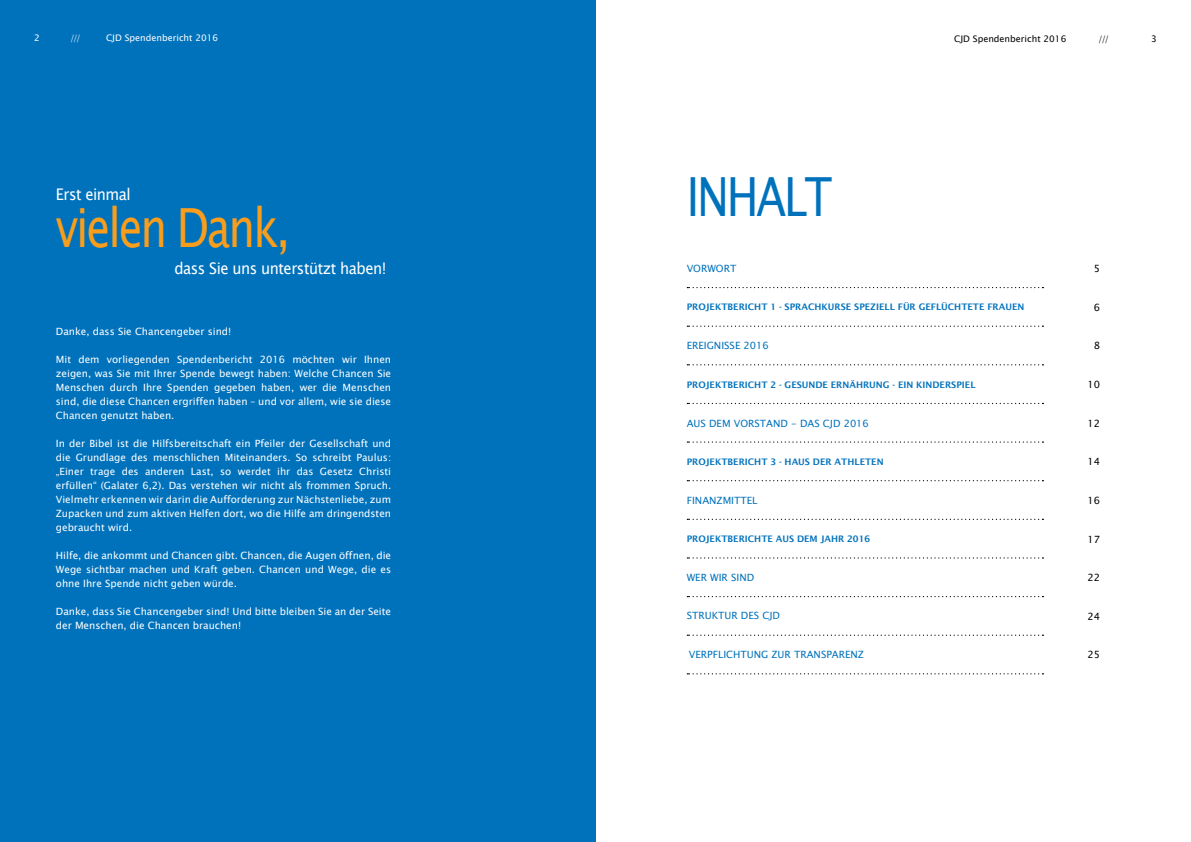
<style>
.page{position:relative;width:1191px;height:842px;background:#fff}
.page>*{position:absolute;margin:0;border:0;box-sizing:border-box;transform-origin:0 0}
.t1{font:54px "Lucida Sans Unicode";letter-spacing:-.05em;color:#f99d1c;scale:.8 1}
.t2{font:54px "Lucida Sans Unicode";letter-spacing:-.05em;color:#0072bc;scale:.8 1}
.t3{font:16px "Lucida Sans Unicode";letter-spacing:-.03em;color:#fff;scale:.92 1}
.t4{font:10px/14px "Lucida Sans Unicode";color:#fff;text-align:justify}
.t5{font:10px "Lucida Sans Unicode";color:#0072bc}
.t6{font:10px "Lucida Sans Unicode";color:#000}
.t7{font:600 9px "Lucida Sans";color:#0072bc}
.t8{font:9px "Lucida Sans Unicode";color:#fff}
.t9{font:9px "Lucida Sans Unicode";color:#000}
</style>
<div class="page">
<div style="left:0;top:0;width:595px;height:842px;background:#0072bc"></div>
<svg style="left:687px;top:287px;width:356px;height:1px"></svg>
<svg style="left:687px;top:326px;width:356px;height:1px"></svg>
<svg style="left:687px;top:364px;width:356px;height:1px"></svg>
<svg style="left:687px;top:403px;width:356px;height:1px"></svg>
<svg style="left:687px;top:441px;width:356px;height:2px"></svg>
<svg style="left:687px;top:480px;width:356px;height:1px"></svg>
<svg style="left:687px;top:519px;width:356px;height:1px"></svg>
<svg style="left:687px;top:557px;width:356px;height:2px"></svg>
<svg style="left:687px;top:596px;width:356px;height:1px"></svg>
<svg style="left:687px;top:635px;width:356px;height:1px"></svg>
<svg style="left:687px;top:673px;width:356px;height:1px"></svg>
<p class="t8" style="left:34px;top:31px;width:7px">2</p>
<p class="t8" style="left:70px;top:31px;width:12px">///</p>
<p class="t8" style="left:106px;top:31px;width:114px">CJD Spendenbericht 2016</p>
<p class="t9" style="left:954px;top:31px;width:114px">CJD Spendenbericht 2016</p>
<p class="t9" style="left:1098px;top:31px;width:12px">///</p>
<p class="t9" style="left:1151px;top:31px;width:7px">3</p>
<h2 class="t3" style="left:56px;top:181px;width:83px">Erst einmal</h2>
<h1 class="t1" style="left:56px;top:186px;width:294px">vielen Dank,</h1>
<h2 class="t3" style="left:174px;top:256px;width:232px">dass Sie uns unterstützt haben!</h2>
<p class="t4" style="left:56px;top:324px;width:177px">Danke, dass Sie Chancengeber sind!</p>
<p class="t4" style="left:56px;top:352px;width:337px">Mit dem vorliegenden Spendenbericht 2016 möchten wir Ihnen zeigen, was Sie mit Ihrer Spende bewegt haben: Welche Chancen Sie Menschen durch Ihre Spenden gegeben haben, wer die Menschen sind, die diese Chancen ergriffen haben – und vor allem, wie sie diese Chancen genutzt haben.</p>
<p class="t4" style="left:56px;top:436px;width:337px">In der Bibel ist die Hilfsbereitschaft ein Pfeiler der Gesellschaft und die Grundlage des menschlichen Miteinanders. So schreibt Paulus: „Einer trage des anderen Last, so werdet ihr das Gesetz Christi erfüllen“ (Galater 6,2). Das verstehen wir nicht als frommen Spruch.<br>Vielmehr erkennen wir darin die Aufforderung zur Nächstenliebe, zum Zupacken und zum aktiven Helfen dort, wo die Hilfe am dringendsten gebraucht wird.</p>
<p class="t4" style="left:56px;top:548px;width:337px">Hilfe, die ankommt und Chancen gibt. Chancen, die Augen öffnen, die Wege sichtbar machen und Kraft geben. Chancen und Wege, die es ohne Ihre Spende nicht geben würde.</p>
<p class="t4" style="left:56px;top:604px;width:337px">Danke, dass Sie Chancengeber sind! Und bitte bleiben Sie an der Seite der Menschen, die Chancen brauchen!</p>
<h1 class="t2" style="left:686px;top:154px;width:183px">INHALT</h1>
<p class="t5" style="left:686px;top:261px;width:51px">VORWORT</p>
<p class="t6" style="left:1094px;top:261px;width:8px">5</p>
<p class="t7" style="left:686px;top:302px;width:339px">PROJEKTBERICHT 1 - SPRACHKURSE SPEZIELL FÜR GEFLÜCHTETE FRAUEN</p>
<p class="t6" style="left:1094px;top:299px;width:8px">6</p>
<p class="t5" style="left:686px;top:338px;width:84px">EREIGNISSE 2016</p>
<p class="t6" style="left:1094px;top:338px;width:8px">8</p>
<p class="t7" style="left:686px;top:379px;width:290px">PROJEKTBERICHT 2 - GESUNDE ERNÄHRUNG - EIN KINDERSPIEL</p>
<p class="t6" style="left:1087px;top:377px;width:14px">10</p>
<p class="t5" style="left:686px;top:415px;width:184px">AUS DEM VORSTAND - DAS CJD 2016</p>
<p class="t6" style="left:1087px;top:415px;width:14px">12</p>
<p class="t7" style="left:686px;top:456px;width:198px">PROJEKTBERICHT 3 - HAUS DER ATHLETEN</p>
<p class="t6" style="left:1087px;top:454px;width:14px">14</p>
<p class="t5" style="left:686px;top:492px;width:72px">FINANZMITTEL</p>
<p class="t6" style="left:1087px;top:492px;width:14px">16</p>
<p class="t7" style="left:686px;top:534px;width:185px">PROJEKTBERICHTE AUS DEM JAHR 2016</p>
<p class="t6" style="left:1087px;top:531px;width:14px">17</p>
<p class="t5" style="left:686px;top:570px;width:69px">WER WIR SIND</p>
<p class="t6" style="left:1087px;top:570px;width:14px">22</p>
<p class="t5" style="left:686px;top:608px;width:95px">STRUKTUR DES CJD</p>
<p class="t6" style="left:1087px;top:608px;width:14px">24</p>
<p class="t5" style="left:689px;top:647px;width:177px">VERPFLICHTUNG ZUR TRANSPARENZ</p>
<p class="t6" style="left:1087px;top:647px;width:14px">25</p>
</div>
